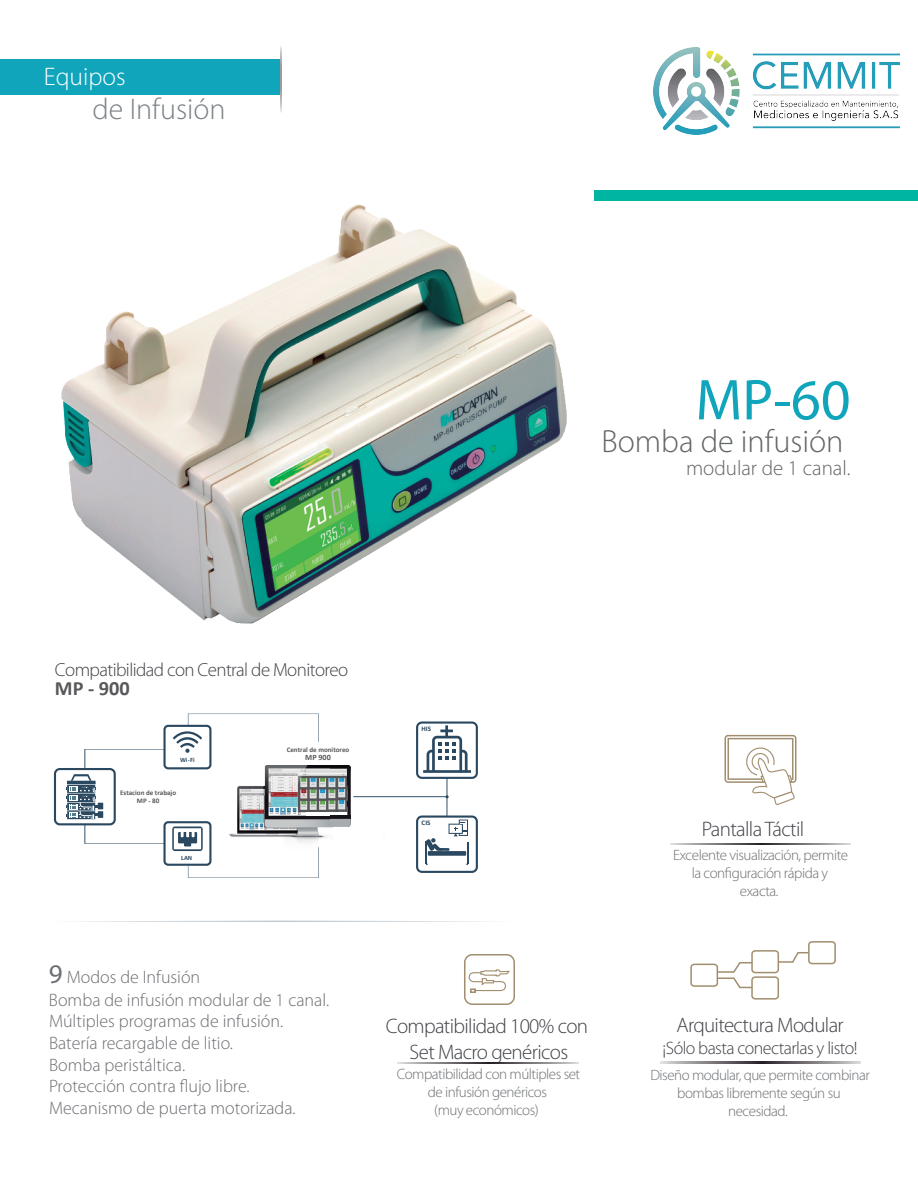
<style>
.page{position:relative;width:918px;height:1188px;background:#fff}
.page>*{position:absolute;margin:0;border:0;box-sizing:border-box;transform-origin:0 0}
.t1{font:58.05px "Myriad Pro";color:#10a5bb}
.t2{font:300 32.25px "Myriad Pro";color:#626568}
.t3{font:300 30px "Myriad Pro";color:#7b8184}
.t4{font:300 25.5px "Myriad Pro";color:#fff}
.t5{font:300 21px/25.2px "Myriad Pro";letter-spacing:-.03em;color:#414046;text-align:center}
.t6{font:300 21px "Myriad Pro";color:#626568}
.t7{font:700 20.25px "Calibri";color:#57585a}
.t8{font:300 18.9px "Myriad Pro";letter-spacing:-.03em;color:#414046}
.t9{font:300 18px/21.6px "Myriad Pro";color:#6b6e72}
.t10{font:300 18px "Myriad Pro";letter-spacing:-.03em;color:#414046}
.t11{font:300 15px/18px "Myriad Pro";letter-spacing:-.03em;color:#6b6e72;text-align:center}
.t12{font:700 8.1px "Calibri";color:#57585a}
.t13{font:700 7.05px/8.4px "Calibri";color:#57585a;text-align:center}
.t14{font:700 7.05px "Calibri";color:#2a4961}
.t15{font:700 6.6px "Calibri";color:#2a4961}
.s1{font-weight:400;font-size:27px}
</style>
<div class="page">
<div style="left:0;top:59px;width:280px;height:36px;background:#10a5bb"></div>
<svg style="left:280px;top:46px;width:1px;height:66px"></svg>
<div style="left:464px;top:954px;width:51px;height:51px;border:2px solid #a18e6e;border-radius:8px"></div>
<svg style="left:468px;top:969px;width:42px;height:24px"></svg>
<svg style="left:398px;top:1062px;width:180px;height:2px"></svg>
<div style="left:690px;top:964px;width:28px;height:23px;border:2px solid #a18e6e;border-radius:3px"></div>
<div style="left:751px;top:950px;width:28px;height:23px;border:2px solid #a18e6e;border-radius:3px"></div>
<div style="left:751px;top:976px;width:28px;height:24px;border:2px solid #a18e6e;border-radius:3px"></div>
<div style="left:808px;top:941px;width:28px;height:23px;border:2px solid #a18e6e;border-radius:3px"></div>
<svg style="left:716px;top:961px;width:38px;height:28px"></svg>
<svg style="left:777px;top:951px;width:33px;height:12px"></svg>
<svg style="left:661px;top:1062px;width:199px;height:1px"></svg>
<img style="left:61px;top:204px;width:506px;height:420px">
<div style="left:724px;top:735px;width:72px;height:48px;border:2px solid #a18e6e;border-radius:3px"></div>
<div style="left:728px;top:738px;width:66px;height:42px;border:2px solid #a18e6e"></div>
<svg style="left:746px;top:747px;width:49px;height:58px"></svg>
<svg style="left:670px;top:843px;width:181px;height:2px"></svg>
<div style="left:416px;top:721px;width:62px;height:58px;border:2px solid #2a4961;border-radius:5px"></div>
<svg style="left:423px;top:725px;width:48px;height:48px"></svg>
<hr style="left:447px;top:777px;width:1px;height:40px;background:#2a4961">
<div style="left:416px;top:816px;width:62px;height:57px;border:2px solid #2a4961;border-radius:5px"></div>
<div style="left:54px;top:768px;width:62px;height:57px;border:2px solid #2a4961;border-radius:5px"></div>
<svg style="left:67px;top:784px;width:28px;height:19px"></svg>
<hr style="left:67px;top:781px;width:29px;height:3px;background:#2a4961">
<svg style="left:67px;top:794px;width:11px;height:8px"></svg>
<svg style="left:67px;top:811px;width:11px;height:8px"></svg>
<svg style="left:67px;top:803px;width:11px;height:8px"></svg>
<svg style="left:67px;top:785px;width:28px;height:8px"></svg>
<svg style="left:69px;top:786px;width:8px;height:6px"></svg>
<svg style="left:69px;top:795px;width:8px;height:6px"></svg>
<svg style="left:69px;top:804px;width:8px;height:5px"></svg>
<svg style="left:69px;top:812px;width:8px;height:6px"></svg>
<div style="left:163px;top:821px;width:48px;height:45px;border:2px solid #2a4961;border-radius:4px"></div>
<div style="left:163px;top:725px;width:48px;height:44px;border:2px solid #2a4961;border-radius:4px"></div>
<img style="left:237px;top:765px;width:149px;height:73px">
<svg style="left:426px;top:820px;width:42px;height:45px"></svg>
<svg style="left:71px;top:749px;width:94px;height:32px"></svg>
<svg style="left:78px;top:787px;width:87px;height:57px"></svg>
<svg style="left:173px;top:714px;width:146px;height:39px"></svg>
<svg style="left:172px;top:826px;width:147px;height:52px"></svg>
<div style="left:350px;top:771px;width:32px;height:77px;background:#fff"></div>
<div style="left:333px;top:817px;width:32px;height:32px;background:#fff"></div>
<hr style="left:353px;top:796px;width:95px;height:1px;background:#2a4961">
<hr style="left:306px;top:812px;width:42px;height:3px;background:#fff">
<svg style="left:327px;top:765px;width:24px;height:62px"></svg>
<svg style="left:74px;top:921px;width:415px;height:1px"></svg>
<div style="left:594px;top:191px;width:324px;height:10px;background:#00b6a3"></div>
<img style="left:654px;top:48px;width:246px;height:86px">
<h3 class="t4" style="left:44px;top:61px;width:83px">Equipos</h3>
<h3 class="t3" style="left:92px;top:91px;width:135px">de Infusión</h3>
<h1 class="t1" style="left:696px;top:364px;width:157px">MP-60</h1>
<h2 class="t2" style="left:602px;top:421px;width:244px">Bomba de infusión</h2>
<h3 class="t6" style="left:686px;top:456px;width:166px">modular de 1 canal.</h3>
<p class="t8" style="left:55px;top:658px;width:295px">Compatibilidad con Central de Monitoreo</p>
<h3 class="t7" style="left:55px;top:674px;width:76px">MP - 900</h3>
<p class="t15" style="left:180px;top:755px;width:16px">Wi-Fi</p>
<p class="t13" style="left:120px;top:788px;width:58px">Estacion de trabajo<br>MP - 80</p>
<p class="t15" style="left:181px;top:853px;width:13px">LAN</p>
<p class="t13" style="left:287px;top:745px;width:64px">Central de monitoreo</p>
<p class="t12" style="left:305px;top:752px;width:27px">MP 900</p>
<p class="t14" style="left:421px;top:724px;width:11px">HIS</p>
<p class="t14" style="left:422px;top:817px;width:10px">CIS</p>
<p class="t9" style="left:49px;top:966px;width:153px"><span class="s1">9</span> Modos de Infusión</p>
<p class="t9" style="left:49px;top:1010px;width:248px">Múltiples programas de infusión.<br>Batería recargable de litio.<br>Bomba peristáltica.<br>Protección contra flujo libre.<br>Mecanismo de puerta motorizada.</p>
<p class="t9" style="left:49px;top:989px;width:282px">Bomba de infusión modular de 1 canal.</p>
<h3 class="t5" style="left:386px;top:1014px;width:204px">Compatibilidad 100% con<br>Set Macro genéricos</h3>
<p class="t11" style="left:397px;top:1065px;width:185px">Compatibilidad con múltiples set de infusión genéricos<br>(muy económicos)</p>
<h3 class="t5" style="left:702px;top:816px;width:104px">Pantalla Táctil</h3>
<p class="t11" style="left:673px;top:846px;width:176px">Excelente visualización, permite la configuración rápida y exacta.</p>
<h3 class="t5" style="left:676px;top:1012px;width:169px">Arquitectura Modular</h3>
<p class="t10" style="left:663px;top:1037px;width:196px">¡Sólo basta conectarlas y listo!</p>
<p class="t11" style="left:650px;top:1065px;width:221px">Diseño modular, que permite combinar bombas libremente según su necesidad.</p>
</div>
